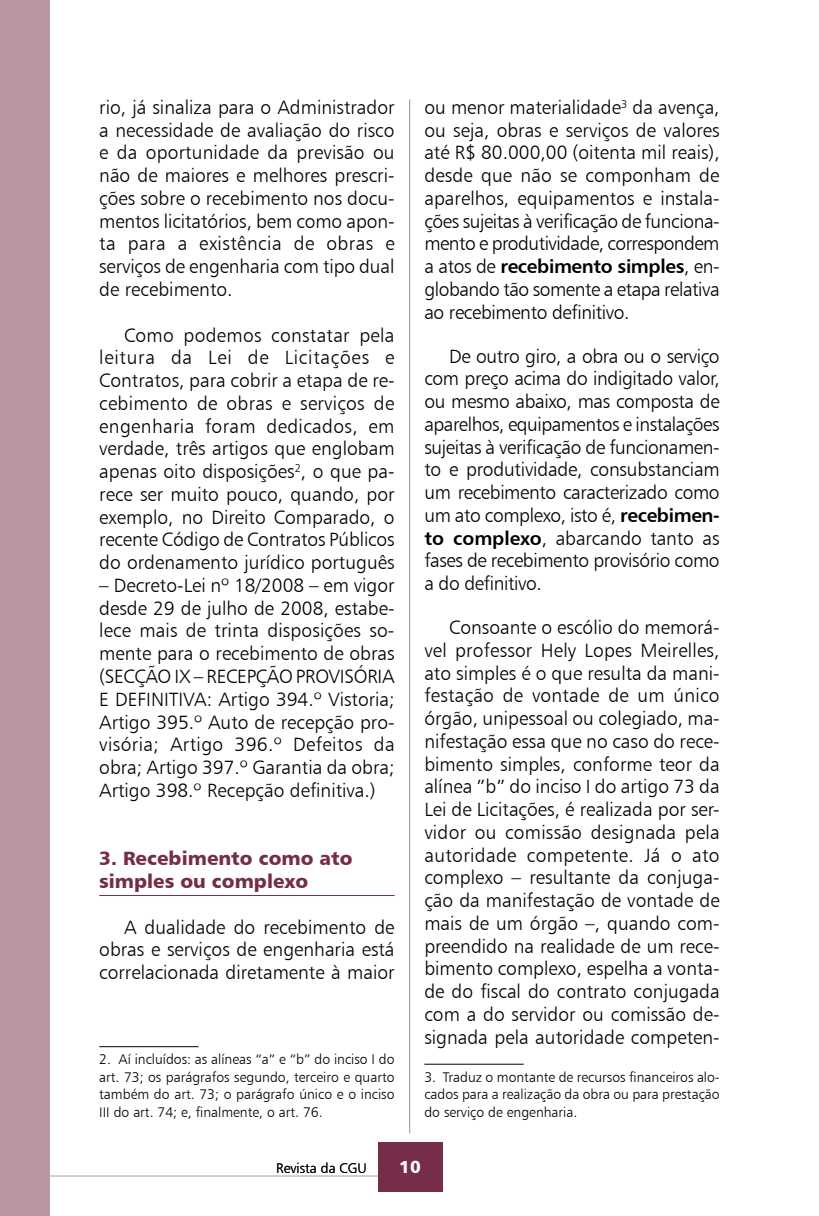
<style>
.page{position:relative;width:819px;height:1216px;background:#fff}
.page>*{position:absolute;margin:0;border:0;box-sizing:border-box;transform-origin:0 0}
.t1{font:19.25px/22.8px "Humanist 777 BT Light B";letter-spacing:-.005em;color:#000;text-align:justify}
.t2{font:19.25px/22.8px "Humanist 777 BT Light B";letter-spacing:-.025em;color:#000}
.t3{font:19.25px/22.8px "Humanist 777 BT Black B";color:#752d4a}
.t4{font:19.25px "Humanist 777 BT Bold B";letter-spacing:-.02em;color:#000}
.t5{font:17.5px "Humanist 777 BT Black B";color:#fff}
.t6{font:14px/17.5px "Humanist 777 BT Light B";color:#000;text-align:justify}
.s1{font-family:"Humanist 777 BT Light B"}
.s2{font-family:"Humanist 777 BT Bold B"}
</style>
<div class="page">
<hr style="left:409px;top:99px;width:1px;height:1034px;background:#939598">
<hr style="left:1px;top:1175px;width:380px;height:1px;background:#ba96a4">
<div style="left:378px;top:1141px;width:64px;height:50px;background:#752d4a"></div>
<div style="left:0;top:0;width:50px;height:1215px;background:#ba96a4"></div>
<hr style="left:99px;top:895px;width:295px;height:1px;background:#752d4a">
<hr style="left:99px;top:1046px;width:99px;height:1px;background:#000">
<hr style="left:424px;top:1063px;width:99px;height:1px;background:#000">
<p class="t1" style="left:99px;top:95px;width:297px">rio, já sinaliza para o Administrador a necessidade de avaliação do risco e da oportunidade da previsão ou não de maiores e melhores prescri&shy;ções sobre o recebimento nos docu&shy;mentos licitatórios, bem como apon&shy;ta para a existência de obras e serviços de engenharia com tipo dual de recebimento.</p>
<p class="t1" style="left:99px;top:323px;width:297px;text-indent:25px">Como podemos constatar pela leitura da Lei de Licitações e Contratos, para cobrir a etapa de re&shy;cebimento de obras e serviços de engenharia foram dedicados, em verdade, três artigos que englobam apenas oito disposições<sup>2</sup>, o que pa&shy;rece ser muito pouco, quando, por exemplo, no Direito Comparado, o recente Código de Contratos Públicos do ordenamento jurídico português</p>
<p class="t1" style="left:99px;top:573px;width:297px">– Decreto-Lei nº 18/2008 – em vigor desde 29 de julho de 2008, estabe&shy;lece mais de trinta disposições so&shy;mente para o recebimento de obras (SECÇÃO IX – RECEPÇÃO PROVISÓRIA E DEFINITIVA: Artigo 394.º Vistoria; Artigo 395.º Auto de recepção pro&shy;visória; Artigo 396.º Defeitos da obra; Artigo 397.º Garantia da obra; Artigo 398.º Recepção definitiva.)</p>
<p class="t3" style="left:99px;top:846px;width:255px">3. Recebimento como ato simples ou complexo</p>
<p class="t1" style="left:99px;top:915px;width:297px;text-indent:25px">A dualidade do recebimento de obras e serviços de engenharia está correlacionada diretamente à maior</p>
<p class="t6" style="left:99px;top:1050px;width:297px">2. Aí incluídos: as alíneas “a” e “b” do inciso I do art. 73; os parágrafos segundo, terceiro e quarto também do art. 73; o parágrafo único e o inciso III do art. 74; e, finalmente, o art. 76.</p>
<p class="t1" style="left:424px;top:95px;width:297px">ou menor materialidade<sup>3</sup> da avença, ou seja, obras e serviços de valores até R$ 80.000,00 (oitenta mil reais), desde que não se componham de aparelhos, equipamentos e instala&shy;ções sujeitas à verificação de funciona&shy;mento e produtividade, correspondem</p>
<p class="t4" style="left:424px;top:254px;width:297px"><span class="s1">a atos de</span> recebimento simples<span class="s1">, en-</span></p>
<p class="t2" style="left:424px;top:278px;width:297px">globando tão somente a etapa relativa ao recebimento definitivo.</p>
<p class="t1" style="left:424px;top:344px;width:297px;text-indent:25px">De outro giro, a obra ou o serviço com preço acima do indigitado valor, ou mesmo abaixo, mas composta de aparelhos, equipamentos e instalações sujeitas à verificação de funcionamen&shy;to e produtividade, consubstanciam um recebimento caracterizado como um ato complexo, isto é, <span class="s2">recebimen&shy;to complexo</span>, abarcando tanto as fases de recebimento provisório como a do definitivo.</p>
<p class="t1" style="left:424px;top:615px;width:297px;text-indent:25px">Consoante o escólio do memorá&shy;vel professor Hely Lopes Meirelles, ato simples é o que resulta da mani&shy;festação de vontade de um único órgão, unipessoal ou colegiado, ma&shy;nifestação essa que no caso do rece&shy;bimento simples, conforme teor da alínea ”b” do inciso I do artigo 73 da Lei de Licitações, é realizada por ser&shy;vidor ou comissão designada pela autoridade competente. Já o ato complexo – resultante da conjuga&shy;ção da manifestação de vontade de mais de um órgão –, quando com&shy;preendido na realidade de um rece&shy;bimento complexo, espelha a vonta&shy;de do fiscal do contrato conjugada com a do servidor ou comissão de&shy;signada pela autoridade competen-</p>
<p class="t6" style="left:424px;top:1067px;width:297px">3. Traduz o montante de recursos financeiros alo&shy;cados para a realização da obra ou para prestação do serviço de engenharia.</p>
<p class="t6" style="left:276px;top:1159px;width:92px">Revista da CGU</p>
<p class="t5" style="left:399px;top:1155px;width:23px">10</p>
</div>
